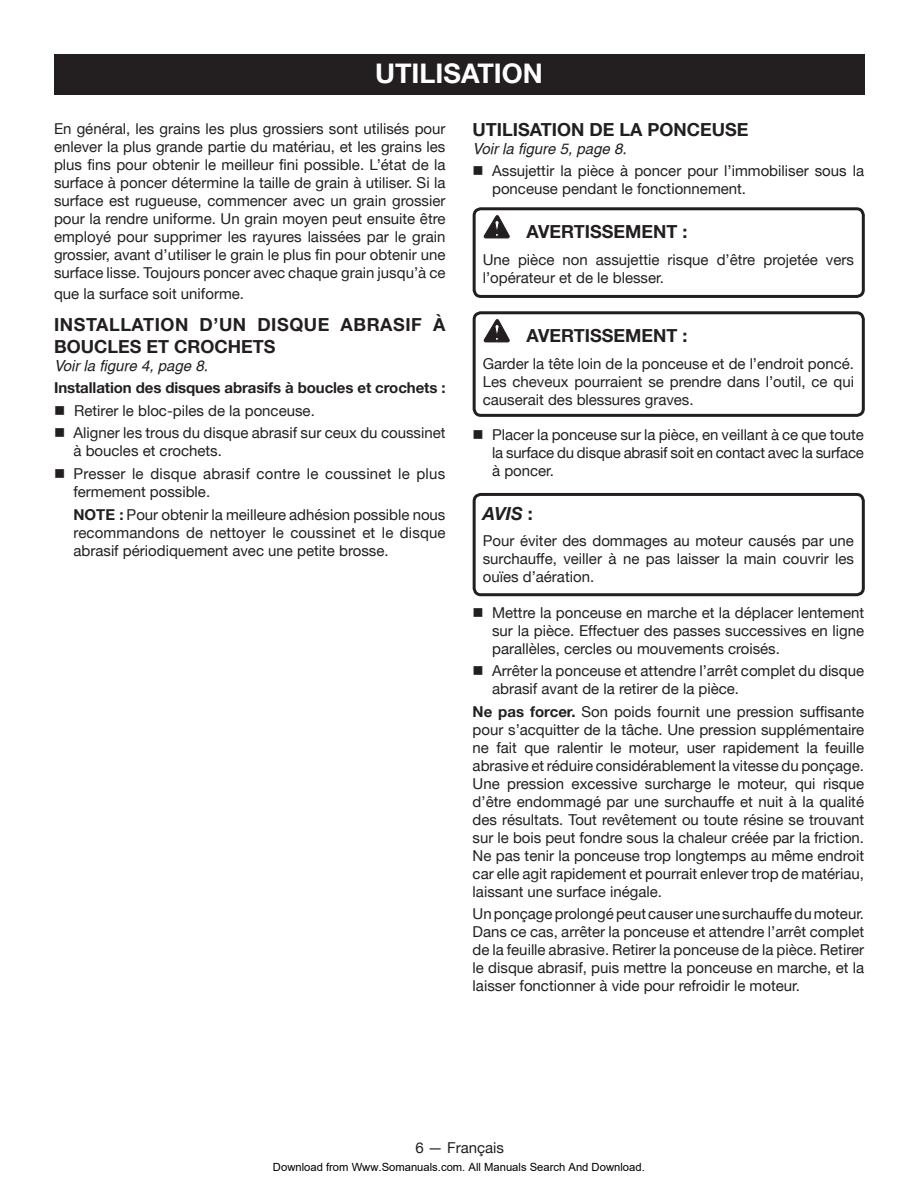
<style>
.page{position:relative;width:918px;height:1188px;background:#fff}
.page>*{position:absolute;margin:0;border:0;box-sizing:border-box;transform-origin:0 0}
.t1{font:700 27px "Helvetica Neue";color:#fff}
.t2{font:700 18px "Helvetica Neue";color:#231f20}
.t3{font:700 18px/21.6px "Helvetica Neue";letter-spacing:.03em;color:#231f20}
.t4{font:italic 700 18px "Helvetica Neue";color:#231f20}
.t5{font:15px/18px "Helvetica Neue";color:#231f20;text-align:justify}
.t6{font:700 15px "Helvetica Neue";letter-spacing:-.005em;color:#231f20}
.t7{font:italic 15px "Helvetica";color:#231f20}
.t8{font:11.25px "Arial";color:#000}
.s1{font-weight:700}
.s2{font-style:normal}
</style>
<div class="page">
<div style="left:54px;top:54px;width:811px;height:40px;background:#231f20"></div>
<div style="left:473px;top:207px;width:392px;height:91px;border:3px solid #231f20;border-radius:7px"></div>
<svg style="left:484px;top:216px;width:25px;height:22px"></svg>
<div style="left:473px;top:311px;width:392px;height:106px;border:3px solid #231f20;border-radius:7px"></div>
<svg style="left:484px;top:320px;width:25px;height:22px"></svg>
<div style="left:473px;top:493px;width:392px;height:103px;border:3px solid #231f20;border-radius:7px"></div>
<h1 class="t1" style="left:375px;top:56px;width:169px">UTILISATION</h1>
<p class="t5" style="left:54px;top:119px;width:393px">En général, les grains les plus grossiers sont utilisés pour enlever la plus grande partie du matériau, et les grains les plus fins pour obtenir le meilleur fini possible. L’état de la surface à poncer détermine la taille de grain à utiliser. Si la surface est rugueuse, commencer avec un grain grossier pour la rendre uniforme. Un grain moyen peut ensuite être employé pour supprimer les rayures laissées par le grain grossier, avant d’utiliser le grain le plus fin pour obtenir une surface lisse. Toujours poncer avec chaque grain jusqu’à ce</p>
<p class="t5" style="left:54px;top:285px;width:192px">que la surface soit uniforme.</p>
<p class="t3" style="left:54px;top:314px;width:393px">INSTALLATION D’UN DISQUE ABRASIF À<br>BOUCLES ET CROCHETS</p>
<p class="t7" style="left:54px;top:357px;width:155px">Voir la figure 4, page 8.</p>
<p class="t6" style="left:54px;top:379px;width:393px">Installation des disques abrasifs à boucles et crochets :</p>
<p class="t5" style="left:54px;top:401px;width:262px">■ Retirer le bloc-piles de la ponceuse.</p>
<p class="t5" style="left:74px;top:424px;width:374px;text-indent:-20px">■ Aligner les trous du disque abrasif sur ceux du coussinet à boucles et crochets.</p>
<p class="t5" style="left:74px;top:464px;width:373px;text-indent:-20px">■ Presser le disque abrasif contre le coussinet le plus fermement possible.</p>
<p class="t5" style="left:74px;top:505px;width:374px"><span class="s1">NOTE :</span> Pour obtenir la meilleure adhésion possible nous recommandons de nettoyer le coussinet et le disque abrasif périodiquement avec une petite brosse.</p>
<p class="t2" style="left:473px;top:118px;width:277px">UTILISATION DE LA PONCEUSE</p>
<p class="t7" style="left:473px;top:140px;width:155px">Voir la figure 5, page 8.</p>
<p class="t5" style="left:492px;top:162px;width:373px;text-indent:-20px">■ Assujettir la pièce à poncer pour l’immobiliser sous la ponceuse pendant le fonctionnement.</p>
<p class="t2" style="left:527px;top:220px;width:162px">AVERTISSEMENT :</p>
<p class="t5" style="left:483px;top:250px;width:373px">Une pièce non assujettie risque d’être projetée vers l’opérateur et de le blesser.</p>
<p class="t2" style="left:527px;top:324px;width:162px">AVERTISSEMENT :</p>
<p class="t5" style="left:483px;top:354px;width:373px">Garder la tête loin de la ponceuse et de l’endroit poncé.<br>Les cheveux pourraient se prendre dans l’outil, ce qui causerait des blessures graves.</p>
<p class="t5" style="left:492px;top:426px;width:373px;text-indent:-20px">■ Placer la ponceuse sur la pièce, en veillant à ce que toute la surface du disque abrasif soit en contact avec la surface à poncer.</p>
<p class="t4" style="left:483px;top:502px;width:52px">AVIS <span class="s2">:</span></p>
<p class="t5" style="left:483px;top:532px;width:373px">Pour éviter des dommages au moteur causés par une surchauffe, veiller à ne pas laisser la main couvrir les ouïes d’aération.</p>
<p class="t5" style="left:492px;top:603px;width:374px;text-indent:-20px">■ Mettre la ponceuse en marche et la déplacer lentement sur la pièce. Effectuer des passes successives en ligne parallèles, cercles ou mouvements croisés.</p>
<p class="t5" style="left:492px;top:662px;width:373px;text-indent:-20px">■ Arrêter la ponceuse et attendre l’arrêt complet du disque abrasif avant de la retirer de la pièce.</p>
<p class="t5" style="left:473px;top:702px;width:393px"><span class="s1">Ne pas forcer.</span> Son poids fournit une pression suffisante pour s’acquitter de la tâche. Une pression supplémentaire ne fait que ralentir le moteur, user rapidement la feuille abrasive et réduire considérablement la vitesse du ponçage.<br>Une pression excessive surcharge le moteur, qui risque d’être endommagé par une surchauffe et nuit à la qualité des résultats. Tout revêtement ou toute résine se trouvant sur le bois peut fondre sous la chaleur créée par la friction.<br>Ne pas tenir la ponceuse trop longtemps au même endroit car elle agit rapidement et pourrait enlever trop de matériau, laissant une surface inégale.</p>
<p class="t5" style="left:473px;top:905px;width:393px">Un ponçage prolongé peut causer une surchauffe du moteur.<br>Dans ce cas, arrêter la ponceuse et attendre l’arrêt complet de la feuille abrasive. Retirer la ponceuse de la pièce. Retirer le disque abrasif, puis mettre la ponceuse en marche, et la laisser fonctionner à vide pour refroidir le moteur.</p>
<p class="t5" style="left:415px;top:1139px;width:90px">6 — Français</p>
<p class="t8" style="left:273px;top:1160px;width:373px">Download from Www.Somanuals.com. All Manuals Search And Download.</p>
</div>
